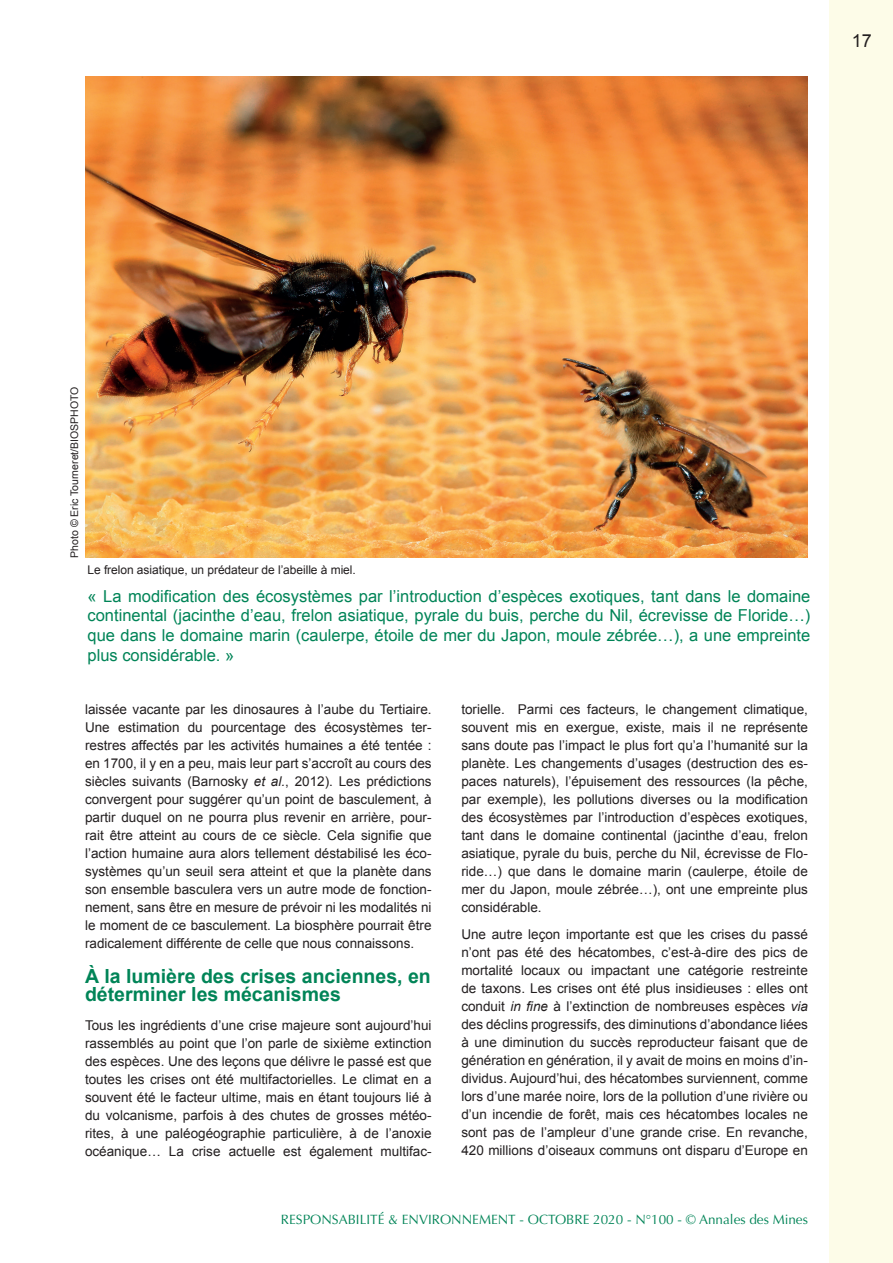
<style>
.page{position:relative;width:893px;height:1263px;background:#fff}
.page>*{position:absolute;margin:0;border:0;box-sizing:border-box;transform-origin:0 0}
.INTER_1{font:700 19.5px/18px "Arial";color:#008457}
.t1{font:18px "Arial";color:#231f20}
.légende{font:16.5px/19.8px "Arial";color:#008457;text-align:justify}
.texte_courant{font:13.5px/18px "Arial";color:#231f20;text-align:justify}
.t2{font:13.5px "Optima";color:#008457}
.légende-2{font:12px "Arial";letter-spacing:-.005em;color:#231f20}
.légende-3{font:10.5px "Arial";color:#231f20}
.s1{font-style:italic}
</style>
<div class="page">
<div style="left:829px;top:0;width:64px;height:1263px;background:#fdfce8"></div>
<img style="left:85px;top:77px;width:723px;height:481px">
<h2 class="t1" style="left:852px;top:29px;width:22px">17</h2>
<p class="légende-3" style="left:68px;top:558px;width:173px;rotate:-90deg">Photo © Eric Tourneret/BIOSPHOTO</p>
<p class="légende-2" style="left:88px;top:562px;width:270px">Le frelon asiatique, un prédateur de l’abeille à miel.</p>
<p class="légende" style="left:88px;top:586px;width:724px">« La modification des écosystèmes par l’introduction d’espèces exotiques, tant dans le domaine continental (jacinthe d’eau, frelon asiatique, pyrale du buis, perche du Nil, écrevisse de Floride…) que dans le domaine marin (caulerpe, étoile de mer du Japon, moule zébrée…), a une empreinte plus considérable. »</p>
<p class="texte_courant" style="left:85px;top:701px;width:348px">laissée vacante par les dinosaures à l’aube du Tertiaire.<br>Une estimation du pourcentage des écosystèmes ter&shy;restres affectés par les activités humaines a été tentée : en 1700, il y en a peu, mais leur part s’accroît au cours des siècles suivants (Barnosky <span class="s1">et al.</span>, 2012). Les prédictions convergent pour suggérer qu’un point de basculement, à partir duquel on ne pourra plus revenir en arrière, pour&shy;rait être atteint au cours de ce siècle. Cela signifie que l’action humaine aura alors tellement déstabilisé les éco&shy;systèmes qu’un seuil sera atteint et que la planète dans son ensemble basculera vers un autre mode de fonction&shy;nement, sans être en mesure de prévoir ni les modalités ni le moment de ce basculement. La biosphère pourrait être radicalement différente de celle que nous connaissons.</p>
<p class="INTER_1" style="left:85px;top:968px;width:347px">À la lumière des crises anciennes, en déterminer les mécanismes</p>
<p class="texte_courant" style="left:85px;top:1016px;width:348px">Tous les ingrédients d’une crise majeure sont aujourd’hui rassemblés au point que l’on parle de sixième extinction des espèces. Une des leçons que délivre le passé est que toutes les crises ont été multifactorielles. Le climat en a souvent été le facteur ultime, mais en étant toujours lié à du volcanisme, parfois à des chutes de grosses météo&shy;rites, à une paléogéographie particulière, à de l’anoxie océanique… La crise actuelle est également multifac-</p>
<p class="texte_courant" style="left:461px;top:701px;width:348px">torielle. Parmi ces facteurs, le changement climatique, souvent mis en exergue, existe, mais il ne représente sans doute pas l’impact le plus fort qu’a l’humanité sur la planète. Les changements d’usages (destruction des es&shy;paces naturels), l’épuisement des ressources (la pêche, par exemple), les pollutions diverses ou la modification des écosystèmes par l’introduction d’espèces exotiques, tant dans le domaine continental (jacinthe d’eau, frelon asiatique, pyrale du buis, perche du Nil, écrevisse de Flo&shy;ride…) que dans le domaine marin (caulerpe, étoile de mer du Japon, moule zébrée…), ont une empreinte plus considérable.</p>
<p class="texte_courant" style="left:461px;top:925px;width:348px">Une autre leçon importante est que les crises du passé n’ont pas été des hécatombes, c’est-à-dire des pics de mortalité locaux ou impactant une catégorie restreinte de taxons. Les crises ont été plus insidieuses : elles ont conduit <span class="s1">in fine</span> à l’extinction de nombreuses espèces <span class="s1">via </span>des déclins progressifs, des diminutions d’abondance liées à une diminution du succès reproducteur faisant que de génération en génération, il y avait de moins en moins d’in&shy;dividus. Aujourd’hui, des hécatombes surviennent, comme lors d’une marée noire, lors de la pollution d’une rivière ou d’un incendie de forêt, mais ces hécatombes locales ne sont pas de l’ampleur d’une grande crise. En revanche, 420 millions d’oiseaux communs ont disparu d’Europe en</p>
<p class="t2" style="left:281px;top:1212px;width:528px">RESPONSABILITÉ &amp; ENVIRONNEMENT - OCTOBRE 2020 - N°100 - © Annales des Mines</p>
</div>
